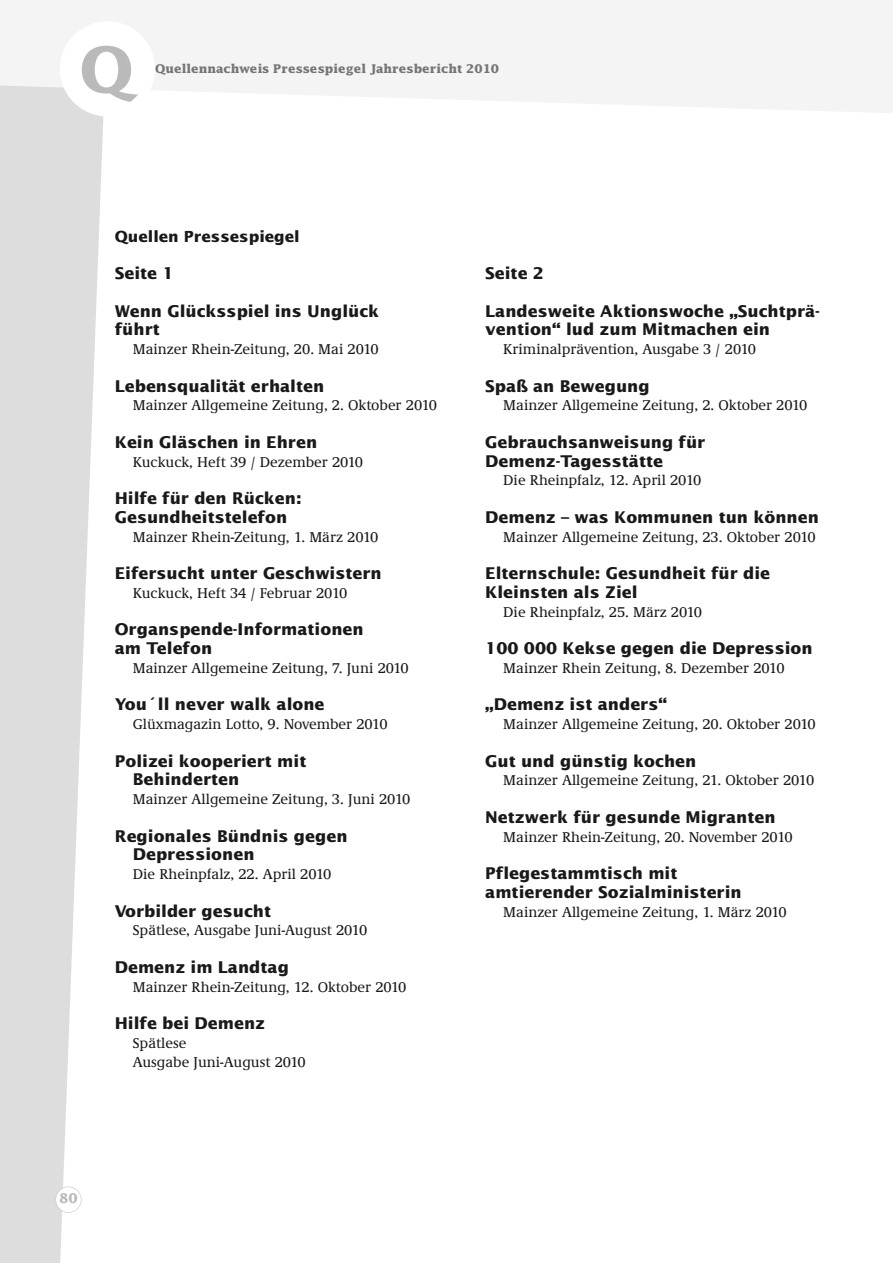
<style>
.page{position:relative;width:893px;height:1263px;background:#fff}
.page>*{position:absolute;margin:0;border:0;box-sizing:border-box;transform-origin:0 0}
.t1{font:700 63px "Lucida";color:#bababa}
.t2{font:700 16.2px/18.8px "Lucida Sans";color:#191919}
.t3{font:700 15.3px "Lucida Sans";color:#191919}
.t4{font:500 14.7px/18.8px "Demos EF";color:#191919}
.t5{font:700 13.5px "Lucida";color:#bababa}
.t6{font:700 12px "Lucida";color:#757575}
</style>
<div class="page">
<svg style="left:0;top:141px;width:103px;height:1122px;fill:#ddd"></svg>
<svg style="left:0;top:0;width:893px;height:141px;fill:#f4f4f4"></svg>
<div style="left:60px;top:21px;width:95px;height:95px;background:#fff;border-radius:50%"></div>
<div style="left:56px;top:1187px;width:25px;height:25px;background:#fff;border-radius:50%"></div>
<div style="left:55px;top:1186px;width:27px;height:27px;border:2px solid #d1d1d1;border-radius:50%"></div>
<h1 class="t1" style="left:80px;top:34px;width:55px">Q</h1>
<p class="t6" style="left:155px;top:62px;width:346px">Quellennachweis Pressespiegel Jahresbericht 2010</p>
<p class="t3" style="left:115px;top:230px;width:187px">Quellen Pressespiegel</p>
<p class="t2" style="left:115px;top:265px;width:60px">Seite 1</p>
<p class="t2" style="left:115px;top:302px;width:266px">Wenn Glücksspiel ins Unglück führt</p>
<p class="t4" style="left:133px;top:340px;width:247px">Mainzer Rhein-Zeitung, 20. Mai 2010</p>
<p class="t2" style="left:115px;top:377px;width:211px">Lebensqualität erhalten</p>
<p class="t4" style="left:133px;top:396px;width:306px">Mainzer Allgemeine Zeitung, 2. Oktober 2010</p>
<p class="t2" style="left:115px;top:434px;width:204px">Kein Gläschen in Ehren</p>
<p class="t4" style="left:133px;top:452px;width:232px">Kuckuck, Heft 39 / Dezember 2010</p>
<p class="t2" style="left:115px;top:490px;width:188px">Hilfe für den Rücken:<br>Gesundheitstelefon</p>
<p class="t4" style="left:133px;top:527px;width:247px">Mainzer Rhein-Zeitung, 1. März 2010</p>
<p class="t2" style="left:115px;top:565px;width:269px">Eifersucht unter Geschwistern</p>
<p class="t4" style="left:133px;top:583px;width:216px">Kuckuck, Heft 34 / Februar 2010</p>
<p class="t2" style="left:115px;top:621px;width:250px">Organspende-Informationen am Telefon</p>
<p class="t4" style="left:133px;top:658px;width:278px">Mainzer Allgemeine Zeitung, 7. Juni 2010</p>
<p class="t2" style="left:115px;top:696px;width:211px">You´ll never walk alone</p>
<p class="t4" style="left:133px;top:715px;width:256px">Glüxmagazin Lotto, 9. November 2010</p>
<p class="t2" style="left:133px;top:752px;width:175px;text-indent:-18px">Polizei kooperiert mit<br>Behinderten</p>
<p class="t4" style="left:133px;top:790px;width:279px">Mainzer Allgemeine Zeitung, 3. Juni 2010</p>
<p class="t2" style="left:133px;top:827px;width:216px;text-indent:-18px">Regionales Bündnis gegen<br>Depressionen</p>
<p class="t4" style="left:133px;top:865px;width:200px">Die Rheinpfalz, 22. April 2010</p>
<p class="t2" style="left:115px;top:902px;width:158px">Vorbilder gesucht</p>
<p class="t4" style="left:133px;top:921px;width:236px">Spätlese, Ausgabe Juni-August 2010</p>
<p class="t2" style="left:115px;top:959px;width:176px">Demenz im Landtag</p>
<p class="t4" style="left:133px;top:977px;width:275px">Mainzer Rhein-Zeitung, 12. Oktober 2010</p>
<p class="t2" style="left:115px;top:1015px;width:152px">Hilfe bei Demenz</p>
<p class="t4" style="left:133px;top:1033px;width:175px">Spätlese<br>Ausgabe Juni-August 2010</p>
<p class="t2" style="left:485px;top:265px;width:60px">Seite 2</p>
<p class="t2" style="left:485px;top:302px;width:336px">Landesweite Aktionswoche „Suchtprä&shy;vention“ lud zum Mitmachen ein</p>
<p class="t4" style="left:503px;top:340px;width:254px">Kriminalprävention, Ausgabe 3 / 2010</p>
<p class="t2" style="left:485px;top:377px;width:166px">Spaß an Bewegung</p>
<p class="t4" style="left:503px;top:396px;width:306px">Mainzer Allgemeine Zeitung, 2. Oktober 2010</p>
<p class="t2" style="left:485px;top:434px;width:222px">Gebrauchsanweisung für<br>Demenz-Tagesstätte</p>
<p class="t4" style="left:503px;top:471px;width:200px">Die Rheinpfalz, 12. April 2010</p>
<p class="t2" style="left:485px;top:509px;width:335px">Demenz – was Kommunen tun können</p>
<p class="t4" style="left:503px;top:527px;width:314px">Mainzer Allgemeine Zeitung, 23. Oktober 2010</p>
<p class="t2" style="left:485px;top:565px;width:286px">Elternschule: Gesundheit für die<br>Kleinsten als Ziel</p>
<p class="t4" style="left:503px;top:602px;width:200px">Die Rheinpfalz, 25. März 2010</p>
<p class="t2" style="left:485px;top:640px;width:329px">100 000 Kekse gegen die Depression</p>
<p class="t4" style="left:503px;top:658px;width:283px">Mainzer Rhein Zeitung, 8. Dezember 2010</p>
<p class="t2" style="left:485px;top:696px;width:183px">„Demenz ist anders“</p>
<p class="t4" style="left:503px;top:715px;width:314px">Mainzer Allgemeine Zeitung, 20. Oktober 2010</p>
<p class="t2" style="left:485px;top:752px;width:213px">Gut und günstig kochen</p>
<p class="t4" style="left:503px;top:771px;width:312px">Mainzer Allgemeine Zeitung, 21. Oktober 2010</p>
<p class="t2" style="left:485px;top:809px;width:292px">Netzwerk für gesunde Migranten</p>
<p class="t4" style="left:503px;top:827px;width:291px">Mainzer Rhein-Zeitung, 20. November 2010</p>
<p class="t2" style="left:485px;top:865px;width:258px">Pflegestammtisch mit amtierender Sozialministerin</p>
<p class="t4" style="left:503px;top:902px;width:285px">Mainzer Allgemeine Zeitung, 1. März 2010</p>
<p class="t5" style="left:59px;top:1190px;width:20px">80</p>
</div>
